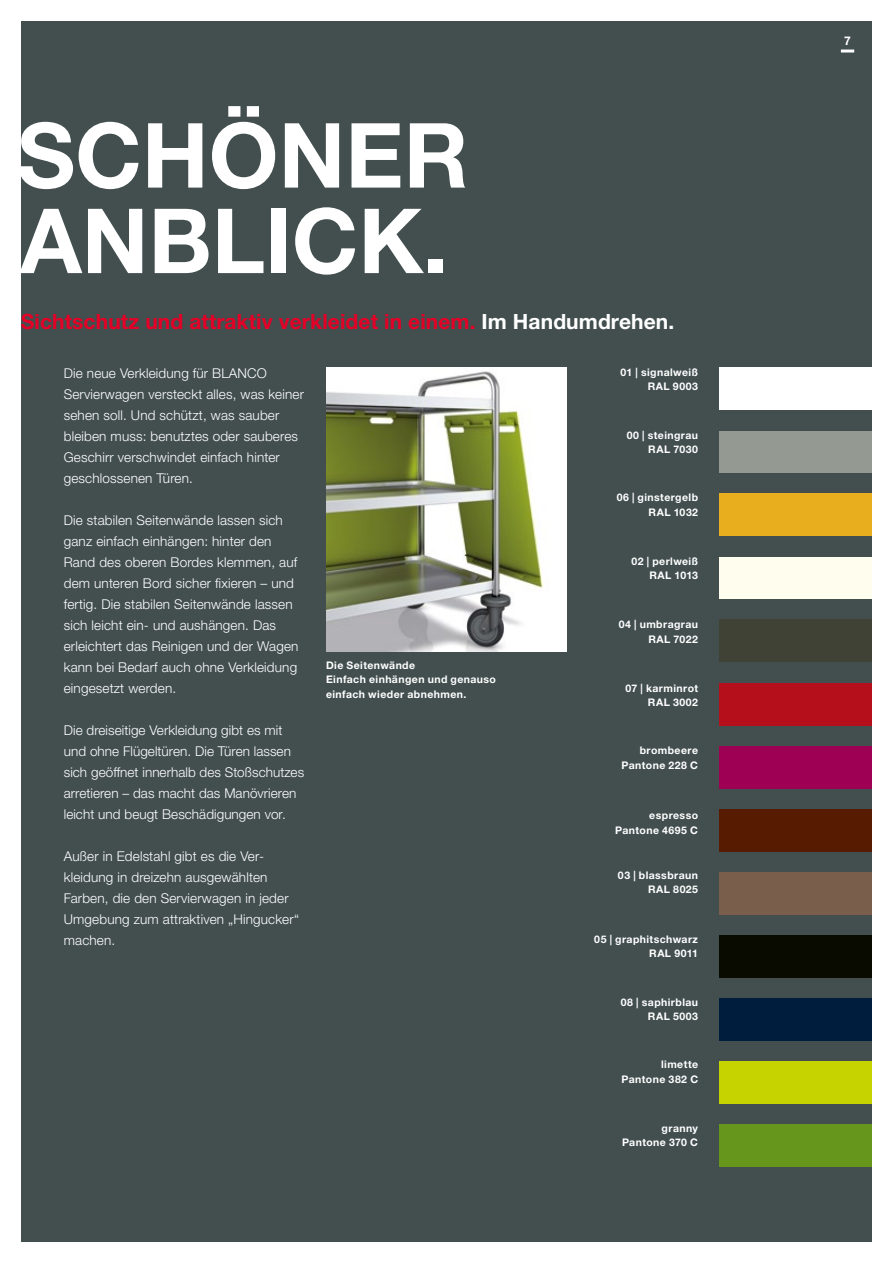
<style>
.page{position:relative;width:893px;height:1263px;background:#fff}
.page>*{position:absolute;margin:0;border:0;box-sizing:border-box;transform-origin:0 0}
.t1{font:700 90px/85.5px "Helvetica Neue LTW1 G";color:#fff}
.t2{font:700 21px "Helvetica Neue LTW1 G";letter-spacing:.005em;color:#e40026}
.t3{font:300 13.5px/21px "Helvetica Neue LTW1 G";letter-spacing:.01em;color:#fff}
.t4{font:700 12px "Helvetica Neue LTW1 G";color:#fff}
.t5{font:700 10.5px/14.2px "Helvetica Neue LTW1 G";letter-spacing:.04em;color:#fff;text-align:right}
.s1{color:#fff}
</style>
<div class="page">
<div style="left:21px;top:21px;width:851px;height:1221px;background:#434f4f"></div>
<div style="left:719px;top:557px;width:153px;height:42px;background:#fffded"></div>
<div style="left:719px;top:368px;width:153px;height:42px;background:#fff"></div>
<div style="left:719px;top:872px;width:153px;height:42px;background:#785e4b"></div>
<div style="left:719px;top:620px;width:153px;height:42px;background:#404236"></div>
<div style="left:719px;top:431px;width:153px;height:42px;background:#949992"></div>
<div style="left:719px;top:935px;width:153px;height:42px;background:#0a0b00"></div>
<div style="left:719px;top:494px;width:153px;height:42px;background:#e8ae1e"></div>
<div style="left:719px;top:998px;width:153px;height:42px;background:#001d3d"></div>
<div style="left:719px;top:683px;width:153px;height:42px;background:#b50f1b"></div>
<div style="left:719px;top:746px;width:153px;height:42px;background:#9e0053"></div>
<div style="left:719px;top:1061px;width:153px;height:42px;background:#c7d300"></div>
<div style="left:719px;top:809px;width:153px;height:42px;background:#561b00"></div>
<div style="left:719px;top:1124px;width:153px;height:42px;background:#67961d"></div>
<img style="left:326px;top:368px;width:241px;height:284px">
<svg style="left:841px;top:50px;width:13px;height:3px"></svg>
<h1 class="t1" style="left:17px;top:112px;width:453px">SCHÖNER<br>ANBLICK.</h1>
<h2 class="t2" style="left:21px;top:308px;width:655px">Sichtschutz und attraktiv verkleidet in einem. <span class="s1">Im Handumdrehen.</span></h2>
<p class="t3" style="left:64px;top:362px;width:242px">Die neue Verkleidung für BLANCO Servierwagen versteckt alles, was keiner sehen soll. Und schützt, was sauber bleiben muss: benutztes oder sauberes Geschirr verschwindet einfach hinter geschlossenen Türen.</p>
<p class="t3" style="left:64px;top:509px;width:236px">Die stabilen Seitenwände lassen sich ganz einfach einhängen: hinter den Rand des oberen Bordes klemmen, auf dem unteren Bord sicher fixieren – und fertig. Die stabilen Seitenwände lassen sich leicht ein- und aushängen. Das erleichtert das Reinigen und der Wagen kann bei Bedarf auch ohne Verkleidung eingesetzt werden.</p>
<p class="t3" style="left:64px;top:719px;width:242px">Die dreiseitige Verkleidung gibt es mit und ohne Flügeltüren. Die Türen lassen sich geöffnet innerhalb des Stoßschutzes arretieren – das macht das Manövrieren leicht und beugt Beschädigungen vor.</p>
<p class="t3" style="left:64px;top:845px;width:237px">Außer in Edelstahl gibt es die Ver&shy;kleidung in dreizehn ausgewählten<br>Farben, die den Servierwagen in jeder<br>Umgebung zum attraktiven „Hingucker“ machen.</p>
<p class="t5" style="left:326px;top:658px;width:172px;text-align:left">Die Seitenwände<br>Einfach einhängen und genauso einfach wieder abnehmen.</p>
<p class="t5" style="left:620px;top:365px;width:79px">01 | signalweiß<br>RAL 9003</p>
<p class="t5" style="left:627px;top:428px;width:73px">00 | steingrau<br>RAL 7030</p>
<p class="t5" style="left:617px;top:490px;width:83px">06 | ginstergelb<br>RAL 1032</p>
<p class="t5" style="left:632px;top:554px;width:68px">02 | perlweiß<br>RAL 1013</p>
<p class="t5" style="left:619px;top:617px;width:81px">04 | umbragrau<br>RAL 7022</p>
<p class="t5" style="left:625px;top:681px;width:74px">07 | karminrot<br>RAL 3002</p>
<p class="t5" style="left:621px;top:743px;width:78px">brombeere<br>Pantone 228 C</p>
<p class="t5" style="left:615px;top:808px;width:84px">espresso<br>Pantone 4695 C</p>
<p class="t5" style="left:618px;top:868px;width:82px">03 | blassbraun<br>RAL 8025</p>
<p class="t5" style="left:594px;top:931px;width:105px">05 | graphitschwarz<br>RAL 9011</p>
<p class="t5" style="left:621px;top:995px;width:79px">08 | saphirblau<br>RAL 5003</p>
<p class="t5" style="left:622px;top:1057px;width:78px">limette<br>Pantone 382 C</p>
<p class="t5" style="left:622px;top:1121px;width:78px">granny<br>Pantone 370 C</p>
<p class="t4" style="left:844px;top:33px;width:8px">7</p>
</div>
